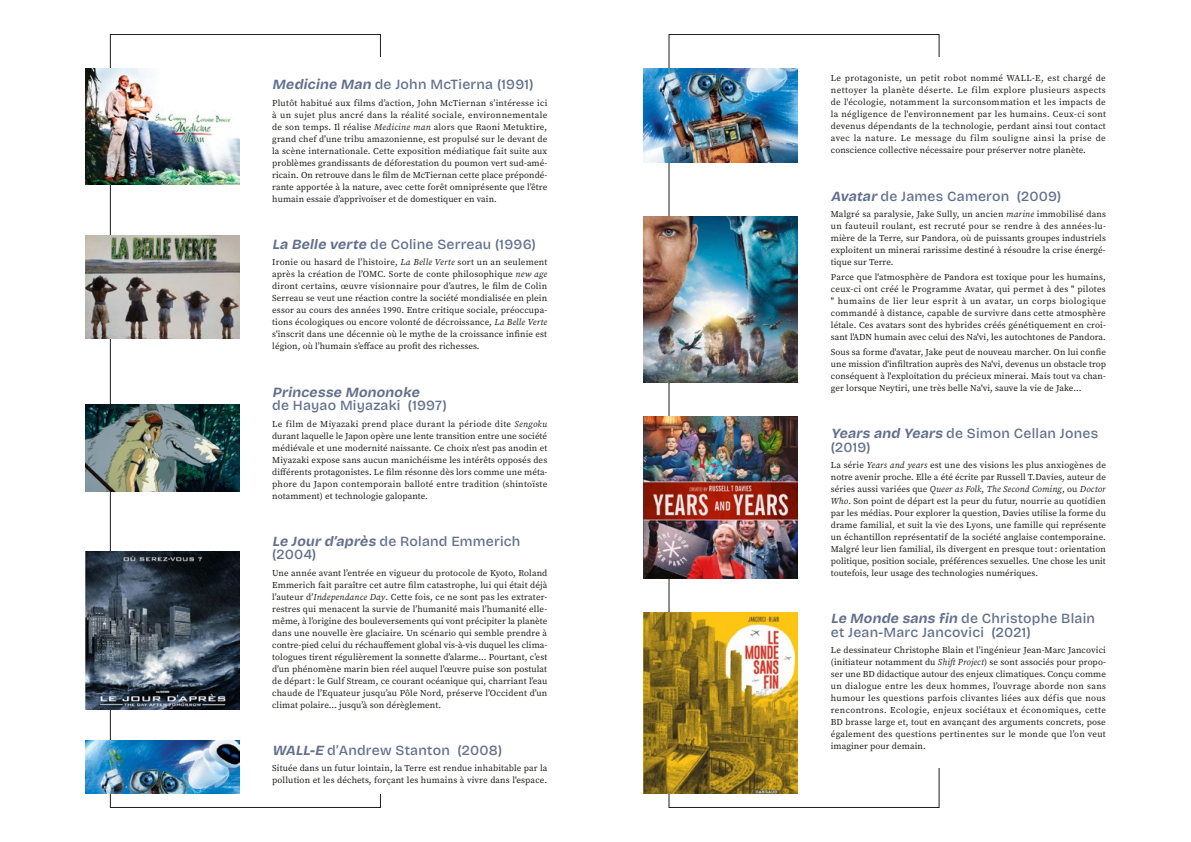
<style>
.page{position:relative;width:1191px;height:842px;background:#fff}
.page>*{position:absolute;margin:0;border:0;box-sizing:border-box;transform-origin:0 0}
.t1{font:500 14px/13.5px "Bricolage Grotesque";letter-spacing:.015em;color:#636f8c}
.t2{font:italic 700 14px "Bricolage Grotesque";color:#636f8c}
.t3{font:9px/12px "Source Serif Pro";letter-spacing:.01em;color:#1d1d1b;text-align:justify}
.s1{font-weight:700;font-style:italic}
.s2{font-style:italic}
</style>
<div class="page">
<img style="left:85px;top:69px;width:154px;height:115px">
<img style="left:85px;top:236px;width:154px;height:102px">
<img style="left:85px;top:405px;width:154px;height:87px">
<img style="left:85px;top:552px;width:154px;height:157px">
<img style="left:85px;top:741px;width:154px;height:53px">
<img style="left:643px;top:69px;width:154px;height:94px">
<img style="left:643px;top:216px;width:154px;height:166px">
<img style="left:643px;top:417px;width:154px;height:161px">
<img style="left:643px;top:613px;width:154px;height:181px">
<h1 class="t1" style="left:272px;top:77px;width:263px"><span class="s1">Medicine Man</span> de John McTierna (1991)</h1>
<p class="t3" style="left:272px;top:97px;width:277px">Plutôt habitué aux films d’action, John McTiernan s’intéresse ici à un sujet plus ancré dans la réalité sociale, environnementale de son temps. Il réalise <span class="s2">Medicine man</span> alors que Raoni Metuktire, grand chef d’une tribu amazonienne, est propulsé sur le devant de la scène internationale. Cette exposition médiatique fait suite aux problèmes grandissants de déforestation du poumon vert sud-amé&shy;ricain. On retrouve dans le film de McTiernan cette place prépondé&shy;rante apportée à la nature, avec cette forêt omniprésente que l’être humain essaie d’apprivoiser et de domestiquer en vain.</p>
<h1 class="t1" style="left:272px;top:237px;width:265px"><span class="s1">La Belle verte</span> de Coline Serreau (1996)</h1>
<p class="t3" style="left:272px;top:256px;width:277px">Ironie ou hasard de l’histoire, <span class="s2">La Belle Verte</span> sort un an seulement après la création de l’OMC. Sorte de conte philosophique <span class="s2">new age </span>diront certains, œuvre visionnaire pour d’autres, le film de Colin Serreau se veut une réaction contre la société mondialisée en plein essor au cours des années 1990. Entre critique sociale, préoccupa&shy;tions écologiques ou encore volonté de décroissance, <span class="s2">La Belle Verte </span>s'inscrit dans une décennie où le mythe de la croissance infinie est légion, où l’humain s’efface au profit des richesses.</p>
<h1 class="t2" style="left:272px;top:381px;width:152px">Princesse Mononoke</h1>
<h1 class="t1" style="left:272px;top:398px;width:176px">de Hayao Miyazaki (1997)</h1>
<p class="t3" style="left:272px;top:417px;width:277px">Le film de Miyazaki prend place durant la période dite <span class="s2">Sengoku </span>durant laquelle le Japon opère une lente transition entre une société médiévale et une modernité naissante. Ce choix n’est pas anodin et Miyazaki expose sans aucun manichéisme les intérêts opposés des différents protagonistes. Le film résonne dès lors comme une méta&shy;phore du Japon contemporain balloté entre tradition (shintoïste notamment) et technologie galopante.</p>
<h1 class="t1" style="left:272px;top:534px;width:250px"><span class="s1">Le Jourd’après</span> de Roland Emmerich (2004)</h1>
<p class="t3" style="left:272px;top:567px;width:277px">Une année avant l’entrée en vigueur du protocole de Kyoto, Roland Emmerich fait paraître cet autre film catastrophe, lui qui était déjà l’auteur d’<span class="s2">Independance Day</span>. Cette fois, ce ne sont pas les extrater&shy;restres qui menacent la survie de l’humanité mais l’humanité elle&shy;même, à l’origine des bouleversements qui vont précipiter la planète dans une nouvelle ère glaciaire. Un scénario qui semble prendre à contre-pied celui du réchauffement global vis-à-vis duquel les clima&shy;tologues tirent régulièrement la sonnette d’alarme… Pourtant, c’est d’un phénomène marin bien réel auquel l’œuvre puise son postulat de départ: le Gulf Stream, ce courant océanique qui, charriant l’eau chaude de l’Equateur jusqu’au Pôle Nord, préserve l’Occident d’un climat polaire… jusqu’à son dérèglement.</p>
<h1 class="t1" style="left:272px;top:743px;width:231px"><span class="s1">WALL-E</span> d’Andrew Stanton (2008)</h1>
<p class="t3" style="left:272px;top:762px;width:277px">Située dans un futur lointain, la Terre est rendue inhabitable par la pollution et les déchets, forçant les humains à vivre dans l'espace.</p>
<p class="t3" style="left:831px;top:72px;width:276px">Le protagoniste, un petit robot nommé WALL-E, est chargé de nettoyer la planète déserte. Le film explore plusieurs aspects de l'écologie, notamment la surconsommation et les impacts de la négligence de l'environnement par les humains. Ceux-ci sont devenus dépendants de la technologie, perdant ainsi tout contact avec la nature. Le message du film souligne ainsi la prise de conscience collective nécessaire pour préserver notre planète.</p>
<h1 class="t1" style="left:831px;top:188px;width:232px"><span class="s1">Avatar</span>de James Cameron (2009)</h1>
<p class="t3" style="left:831px;top:208px;width:277px">Malgré sa paralysie, Jake Sully, un ancien <span class="s2">marine</span> immobilisé dans un fauteuil roulant, est recruté pour se rendre à des années-lu&shy;mière de la Terre, sur Pandora, où de puissants groupes industriels exploitent un minerai rarissime destiné à résoudre la crise énergé&shy;tique sur Terre.</p>
<p class="t3" style="left:831px;top:271px;width:277px">Parce que l'atmosphère de Pandora est toxique pour les humains, ceux-ci ont créé le Programme Avatar, qui permet à des " pilotes " humains de lier leur esprit à un avatar, un corps biologique commandé à distance, capable de survivre dans cette atmosphère létale. Ces avatars sont des hybrides créés génétiquement en croi&shy;sant l'ADN humain avec celui des Na'vi, les autochtones de Pandora.</p>
<p class="t3" style="left:831px;top:346px;width:277px">Sous sa forme d'avatar, Jake peut de nouveau marcher. On lui confie une mission d'infiltration auprès des Na'vi, devenus un obstacle trop conséquent à l'exploitation du précieux minerai. Mais tout va chan&shy;ger lorsque Neytiri, une très belle Na'vi, sauve la vie de Jake…</p>
<h1 class="t1" style="left:831px;top:426px;width:269px"><span class="s1">Years and Years</span> de Simon Cellan Jones (2019)</h1>
<p class="t3" style="left:831px;top:459px;width:277px">La série <span class="s2">Years and years</span> est une des visions les plus anxiogènes de notre avenir proche. Elle a été écrite par Russell T.Davies, auteur de séries aussi variées que <span class="s2">Queer as Folk</span>, <span class="s2">The Second Coming</span>, ou <span class="s2">Doctor Who</span>. Son point de départ est la peur du futur, nourrie au quotidien par les médias. Pour explorer la question, Davies utilise la forme du drame familial, et suit la vie des Lyons, une famille qui représente un échantillon représentatif de la société anglaise contemporaine.<br>Malgré leur lien familial, ils divergent en presque tout: orientation politique, position sociale, préférences sexuelles. Une chose les unit toutefois, leur usage des technologies numériques.</p>
<h1 class="t1" style="left:831px;top:611px;width:266px"><span class="s1">Le Monde sans fin</span> de Christophe Blain et Jean-Marc Jancovici (2021)</h1>
<p class="t3" style="left:831px;top:644px;width:277px">Le dessinateur Christophe Blain et l’ingénieur Jean-Marc Jancovici (initiateur notamment du <span class="s2">Shift Project</span>) se sont associés pour propo&shy;ser une BD didactique autour des enjeux climatiques. Conçu comme un dialogue entre les deux hommes, l’ouvrage aborde non sans humour les questions parfois clivantes liées aux défis que nous rencontrons. Ecologie, enjeux sociétaux et économiques, cette BD brasse large et, tout en avançant des arguments concrets, pose également des questions pertinentes sur le monde que l’on veut imaginer pour demain.</p>
</div>
